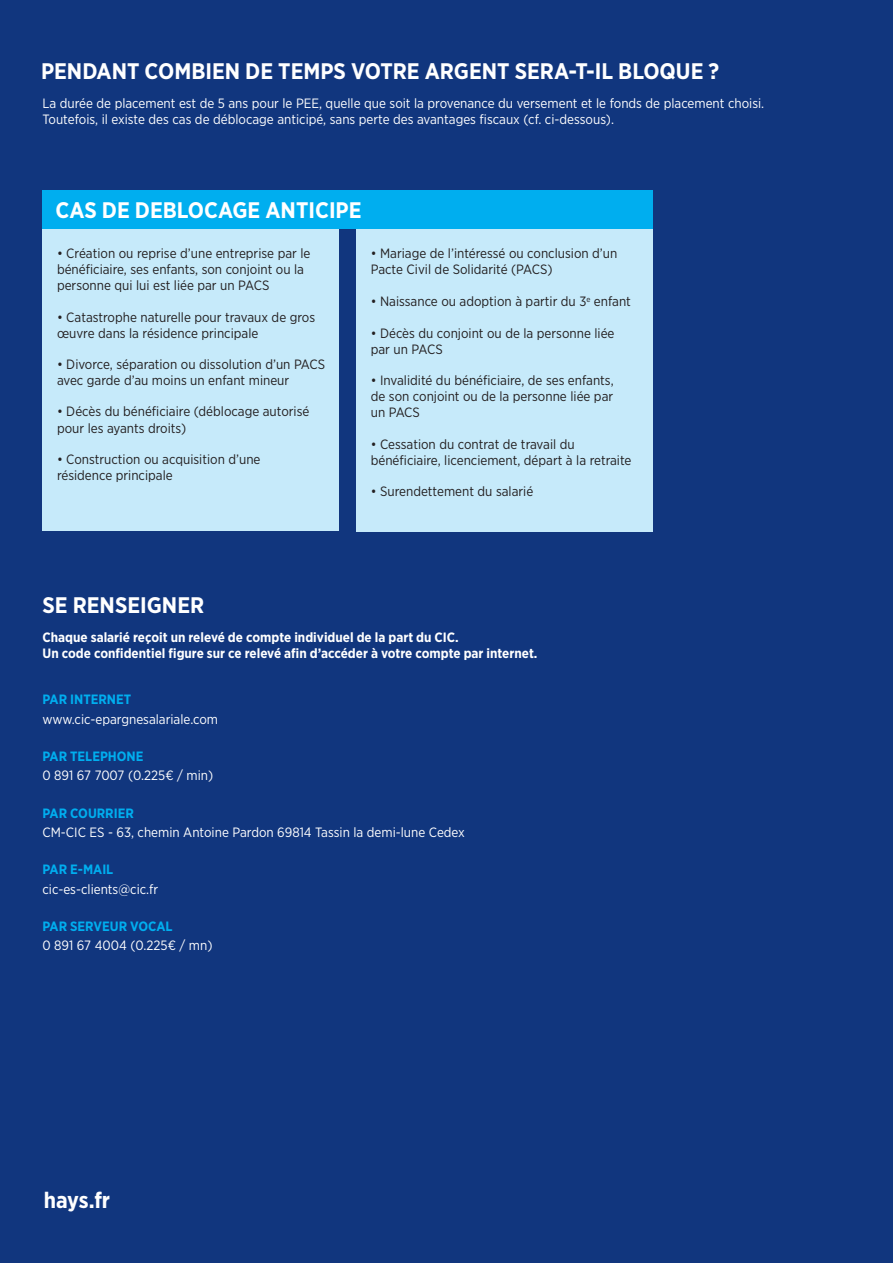
<style>
.page{position:relative;width:893px;height:1263px;background:#11367e}
.page>*{position:absolute;margin:0;border:0;box-sizing:border-box;transform-origin:0 0}
.t1{font:700 22.5px "Gotham Narrow";color:#fff}
.t2{font:13.5px/16.2px "Gotham Narrow";color:#231f20}
.t3{font:13.5px/16.2px "Gotham Narrow";color:#fff}
.t4{font:700 13.5px/16.2px "Gotham Narrow";color:#fff}
.t5{font:700 13.5px "Gotham Narrow";color:#00aeef}
</style>
<div class="page">
<div style="left:43px;top:192px;width:296px;height:339px;background:#c6eafa"></div>
<div style="left:356px;top:192px;width:297px;height:339px;background:#c6eafa"></div>
<div style="left:43px;top:191px;width:610px;height:38px;background:#00aeef"></div>
<h1 class="t1" style="left:41px;top:57px;width:680px">PENDANT COMBIEN DE TEMPS VOTRE ARGENT SERA-T-IL BLOQUE ?</h1>
<p class="t3" style="left:43px;top:95px;width:723px">La durée de placement est de 5 ans pour le PEE, quelle que soit la provenance du versement et le fonds de placement choisi.<br>Toutefois, il existe des cas de déblocage anticipé, sans perte des avantages fiscaux (cf. ci-dessous).</p>
<h1 class="t1" style="left:56px;top:196px;width:308px">CAS DE DEBLOCAGE ANTICIPE</h1>
<p class="t2" style="left:57px;top:245px;width:255px">• Création ou reprise d’une entreprise par le bénéficiaire, ses enfants, son conjoint ou la personne qui lui est liée par un PACS</p>
<p class="t2" style="left:57px;top:308px;width:260px">• Catastrophe naturelle pour travaux de gros œuvre dans la résidence principale</p>
<p class="t2" style="left:57px;top:356px;width:270px">• Divorce, séparation ou dissolution d’un PACS avec garde d’au moins un enfant mineur</p>
<p class="t2" style="left:57px;top:403px;width:254px">• Décès du bénéficiaire (déblocage autorisé pour les ayants droits)</p>
<p class="t2" style="left:57px;top:451px;width:205px">• Construction ou acquisition d’une résidence principale</p>
<p class="t2" style="left:371px;top:245px;width:248px">• Mariage de l’intéressé ou conclusion d’un<br>Pacte Civil de Solidarité (PACS)</p>
<p class="t2" style="left:371px;top:293px;width:262px">• Naissance ou adoption à partir du 3<sup>e</sup> enfant</p>
<p class="t2" style="left:371px;top:324px;width:245px">• Décès du conjoint ou de la personne liée par un PACS</p>
<p class="t2" style="left:371px;top:372px;width:244px;text-align:justify">• Invalidité du bénéficiaire, de ses enfants, de son conjoint ou de la personne liée par un PACS</p>
<p class="t2" style="left:371px;top:435px;width:262px">• Cessation du contrat de travail du bénéficiaire, licenciement, départ à la retraite</p>
<p class="t2" style="left:371px;top:483px;width:164px">• Surendettement du salarié</p>
<h1 class="t1" style="left:43px;top:591px;width:163px">SE RENSEIGNER</h1>
<p class="t4" style="left:43px;top:629px;width:496px">Chaque salarié reçoit un relevé de compte individuel de la part du CIC.<br>Un code confidentiel figure sur ce relevé afin d’accéder à votre compte par internet.</p>
<p class="t5" style="left:43px;top:691px;width:90px">PAR INTERNET</p>
<p class="t3" style="left:43px;top:710px;width:177px">www.cic-epargnesalariale.com</p>
<p class="t5" style="left:43px;top:747px;width:103px">PAR TELEPHONE</p>
<p class="t3" style="left:43px;top:767px;width:172px">0 891 67 7007 (0.225€ / min)</p>
<p class="t5" style="left:43px;top:804px;width:93px">PAR COURRIER</p>
<p class="t3" style="left:43px;top:824px;width:424px">CM-CIC ES - 63, chemin Antoine Pardon 69814 Tassin la demi-lune Cedex</p>
<p class="t5" style="left:43px;top:861px;width:72px">PAR E-MAIL</p>
<p class="t3" style="left:43px;top:880px;width:117px">cic-es-clients@cic.fr</p>
<p class="t5" style="left:43px;top:917px;width:132px">PAR SERVEUR VOCAL</p>
<p class="t3" style="left:43px;top:937px;width:171px">0 891 67 4004 (0.225€ / mn)</p>
<h1 class="t1" style="left:44px;top:1186px;width:68px">hays.fr</h1>
</div>
